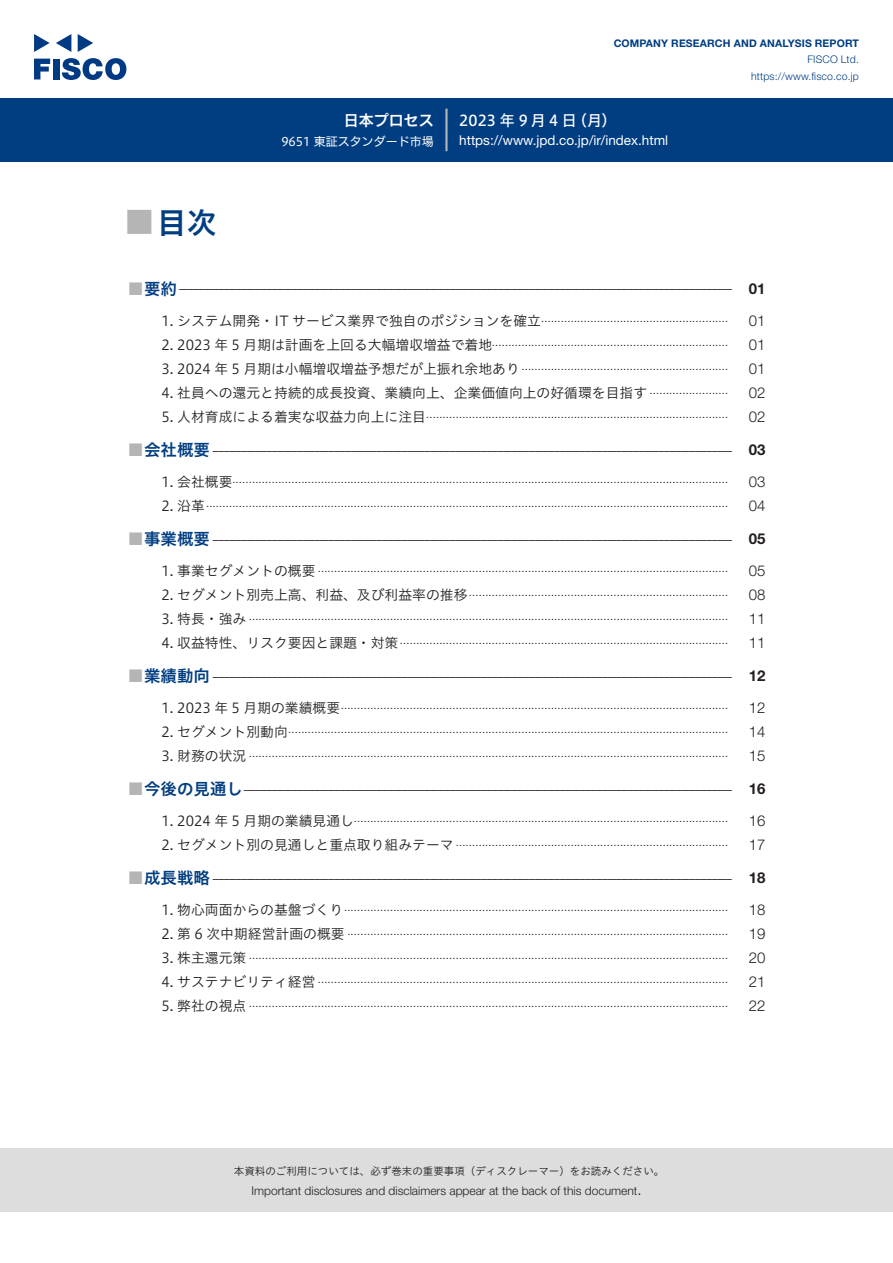
<style>
.page{position:relative;width:893px;height:1263px;background:#fff}
.page>*{position:absolute;margin:0;border:0;box-sizing:border-box;transform-origin:0 0}
.t1{font:30px "Hiragino UD Sans Std N W6";color:#003d81}
.t2{font:24px "Hiragino UD Sans Std W6";color:#b5b5b6}
.t3{font:16.5px "Hiragino UD Sans Std W6";color:#003d81}
.t4{font:300 15px "Helvetica Neue LT Std";color:#231f20}
.t5{font:15px "Hiragino UD Sans F Std N W5";letter-spacing:.215em;color:#fff}
.t6{font:700 15px "Helvetica Neue LT Std";color:#231f20}
.t7{font:15px "Hiragino UD Sans F Std N W6";color:#fff}
.t8{font:13.8px "Hiragino UD Sans Std W3";color:#231f20}
.t9{font:13.5px "Helvetica Neue LT Std";color:#fff}
.t10{font:12px "Hiragino UD Sans Std W3";color:#231f20}
.t11{font:300 12px "Helvetica Neue LT Std";color:#231f20}
.t12{font:12px "Hiragino UD Sans F Std N W4";color:#fff}
.t13{font:10.5px "Hiragino UD Sans Std W3";color:#231f20}
.t14{font:700 10.5px "Helvetica Neue LT Std";letter-spacing:.015em;color:#003d81}
.t15{font:300 10.5px/16.5px "Helvetica Neue LT Std";letter-spacing:.015em;color:#003d81;text-align:right}
.t16{font:9px "Hiragino UD Sans Std W3";color:#231f20}
.s1{color:#b5b5b6}
</style>
<div class="page">
<div style="left:0;top:1148px;width:893px;height:64px;background:#ddd"></div>
<svg style="left:34px;top:59px;width:16px;height:20px"></svg>
<div style="left:53px;top:59px;width:6px;height:20px;background:#003a83"></div>
<svg style="left:62px;top:58px;width:64px;height:22px"></svg>
<svg style="left:34px;top:34px;width:16px;height:18px"></svg>
<svg style="left:78px;top:34px;width:15px;height:18px"></svg>
<svg style="left:56px;top:34px;width:15px;height:18px"></svg>
<div style="left:0;top:98px;width:893px;height:64px;background:#003d81"></div>
<hr style="left:445px;top:109px;width:3px;height:42px;background:#b5b5b6">
<h2 class="t2" style="left:128px;top:204px;width:25px">█</h2>
<h1 class="t1" style="left:157px;top:199px;width:61px">目次</h1>
<h3 class="t7" style="left:344px;top:109px;width:92px">日本プロセス</h3>
<h3 class="t12" style="left:281px;top:132px;width:154px">9651 東証スタンダード市場</h3>
<p class="t14" style="left:614px;top:37px;width:247px">COMPANY RESEARCH AND ANALYSIS REPORT</p>
<p class="t15" style="left:751px;top:51px;width:109px">FISCO Ltd. https://www.fisco.co j p.</p>
<h3 class="t5" style="left:459px;top:109px;width:119px">2023年9月4日</h3>
<h3 class="t5" style="left:572px;top:109px;width:46px">（月(</h3>
<h3 class="t9" style="left:459px;top:132px;width:210px">https://www.jpd.co j p. /i r/ index.html</h3>
<h3 class="t3" style="left:128px;top:276px;width:51px"><span class="s1">■</span>要約</h3>
<h3 class="t10" style="left:177px;top:280px;width:557px">-----------------------------------------------------------------------------------------------------------------------------------------------------------------------------------------------------</h3>
<h3 class="t8" style="left:162px;top:310px;width:381px">1. システム開発・IT サービス業界で独自のポジションを確立</h3>
<p class="t16" style="left:541px;top:312px;width:188px">.........................................................</p>
<h3 class="t8" style="left:162px;top:334px;width:332px">2. 2023 年 5 月期は計画を上回る大幅増収増益で着地</h3>
<p class="t16" style="left:492px;top:336px;width:237px">........................................................................</p>
<h3 class="t8" style="left:162px;top:358px;width:360px">3. 2024 年 5 月期は小幅増収増益予想だが上振れ余地あり</h3>
<p class="t16" style="left:522px;top:360px;width:208px">...............................................................</p>
<h3 class="t8" style="left:162px;top:382px;width:487px">4. 社員への還元と持続的成長投資、業績向上、企業価値向上の好循環を目指す</h3>
<p class="t16" style="left:650px;top:384px;width:79px">........................</p>
<h3 class="t8" style="left:162px;top:406px;width:266px">5. 人材育成による着実な収益力向上に注目</h3>
<p class="t16" style="left:426px;top:408px;width:303px">............................................................................................</p>
<h3 class="t3" style="left:128px;top:437px;width:84px"><span class="s1">■</span>会社概要</h3>
<h3 class="t10" style="left:210px;top:441px;width:524px">-----------------------------------------------------------------------------------------------------------------------------------------------------------------------------------------</h3>
<h3 class="t8" style="left:162px;top:471px;width:73px">1. 会社概要</h3>
<p class="t16" style="left:233px;top:473px;width:497px">.......................................................................................................................................................</p>
<h3 class="t8" style="left:162px;top:495px;width:45px">2. 沿革</h3>
<p class="t16" style="left:206px;top:497px;width:523px">...............................................................................................................................................................</p>
<h3 class="t3" style="left:128px;top:526px;width:84px"><span class="s1">■</span>事業概要</h3>
<h3 class="t10" style="left:210px;top:530px;width:524px">-----------------------------------------------------------------------------------------------------------------------------------------------------------------------------------------</h3>
<h3 class="t8" style="left:162px;top:560px;width:155px">1. 事業セグメントの概要</h3>
<p class="t16" style="left:318px;top:562px;width:411px">.............................................................................................................................</p>
<h3 class="t8" style="left:162px;top:584px;width:307px">2. セグメント別売上高、利益、及び利益率の推移</h3>
<p class="t16" style="left:469px;top:586px;width:260px">...............................................................................</p>
<h3 class="t8" style="left:162px;top:608px;width:86px">3. 特長・強み</h3>
<p class="t16" style="left:249px;top:610px;width:480px">..................................................................................................................................................</p>
<h3 class="t8" style="left:162px;top:632px;width:238px">4. 収益特性、リスク要因と課題・対策</h3>
<p class="t16" style="left:400px;top:634px;width:329px">....................................................................................................</p>
<h3 class="t3" style="left:128px;top:663px;width:84px"><span class="s1">■</span>業績動向</h3>
<h3 class="t10" style="left:210px;top:667px;width:524px">-----------------------------------------------------------------------------------------------------------------------------------------------------------------------------------------</h3>
<h3 class="t8" style="left:162px;top:697px;width:180px">1. 2023 年 5 月期の業績概要</h3>
<p class="t16" style="left:341px;top:699px;width:388px">......................................................................................................................</p>
<h3 class="t8" style="left:162px;top:721px;width:128px">2. セグメント別動向</h3>
<p class="t16" style="left:289px;top:723px;width:441px">......................................................................................................................................</p>
<h3 class="t8" style="left:162px;top:745px;width:86px">3. 財務の状況</h3>
<p class="t16" style="left:249px;top:747px;width:480px">..................................................................................................................................................</p>
<h3 class="t3" style="left:128px;top:776px;width:117px"><span class="s1">■</span>今後の見通し</h3>
<h3 class="t10" style="left:243px;top:780px;width:491px">------------------------------------------------------------------------------------------------------------------------------------------------------------------------------</h3>
<h3 class="t8" style="left:162px;top:810px;width:194px">1. 2024 年 5 月期の業績見通し</h3>
<p class="t16" style="left:354px;top:812px;width:375px">..................................................................................................................</p>
<h3 class="t8" style="left:162px;top:834px;width:294px">2. セグメント別の見通しと重点取り組みテーマ</h3>
<p class="t16" style="left:456px;top:836px;width:273px">...................................................................................</p>
<h3 class="t3" style="left:128px;top:865px;width:84px"><span class="s1">■</span>成長戦略</h3>
<h3 class="t10" style="left:210px;top:869px;width:524px">-----------------------------------------------------------------------------------------------------------------------------------------------------------------------------------------</h3>
<h3 class="t8" style="left:162px;top:899px;width:183px">1. 物心両面からの基盤づくり</h3>
<p class="t16" style="left:344px;top:901px;width:385px">.....................................................................................................................</p>
<h3 class="t8" style="left:162px;top:923px;width:185px">2. 第 6 次中期経営計画の概要</h3>
<p class="t16" style="left:348px;top:925px;width:382px">....................................................................................................................</p>
<h3 class="t8" style="left:162px;top:947px;width:86px">3. 株主還元策</h3>
<p class="t16" style="left:249px;top:949px;width:480px">..................................................................................................................................................</p>
<h3 class="t8" style="left:162px;top:971px;width:155px">4. サステナビリティ経営</h3>
<p class="t16" style="left:318px;top:973px;width:411px">.............................................................................................................................</p>
<h3 class="t8" style="left:162px;top:995px;width:86px">5. 弊社の視点</h3>
<p class="t16" style="left:249px;top:997px;width:480px">..................................................................................................................................................</p>
<h3 class="t6" style="left:749px;top:279px;width:18px">01</h3>
<h3 class="t4" style="left:749px;top:311px;width:18px">01</h3>
<h3 class="t4" style="left:749px;top:335px;width:18px">01</h3>
<h3 class="t4" style="left:749px;top:359px;width:18px">01</h3>
<h3 class="t4" style="left:749px;top:383px;width:18px">02</h3>
<h3 class="t4" style="left:749px;top:407px;width:18px">02</h3>
<h3 class="t6" style="left:749px;top:440px;width:18px">03</h3>
<h3 class="t4" style="left:749px;top:472px;width:18px">03</h3>
<h3 class="t4" style="left:749px;top:496px;width:18px">04</h3>
<h3 class="t6" style="left:749px;top:529px;width:18px">05</h3>
<h3 class="t4" style="left:749px;top:561px;width:18px">05</h3>
<h3 class="t4" style="left:749px;top:585px;width:18px">08</h3>
<h3 class="t4" style="left:749px;top:609px;width:18px">11</h3>
<h3 class="t4" style="left:749px;top:633px;width:18px">11</h3>
<h3 class="t6" style="left:749px;top:666px;width:18px">12</h3>
<h3 class="t4" style="left:749px;top:698px;width:18px">12</h3>
<h3 class="t4" style="left:749px;top:722px;width:18px">14</h3>
<h3 class="t4" style="left:749px;top:746px;width:18px">15</h3>
<h3 class="t6" style="left:749px;top:779px;width:18px">16</h3>
<h3 class="t4" style="left:749px;top:811px;width:18px">16</h3>
<h3 class="t4" style="left:749px;top:835px;width:18px">17</h3>
<h3 class="t6" style="left:749px;top:868px;width:18px">18</h3>
<h3 class="t4" style="left:749px;top:900px;width:18px">18</h3>
<h3 class="t4" style="left:749px;top:924px;width:18px">19</h3>
<h3 class="t4" style="left:749px;top:948px;width:18px">20</h3>
<h3 class="t4" style="left:749px;top:972px;width:18px">21</h3>
<h3 class="t4" style="left:749px;top:996px;width:18px">22</h3>
<p class="t13" style="left:234px;top:1163px;width:432px">本資料のご利用については、必ず巻末の重要事項（ディスクレーマー）をお読みください。</p>
<h3 class="t4" style="left:637px;top:1180px;width:6px">.</h3>
<h3 class="t11" style="left:251px;top:1183px;width:387px">Important disclosures and disclaimers appear at the back of this document</h3>
</div>
